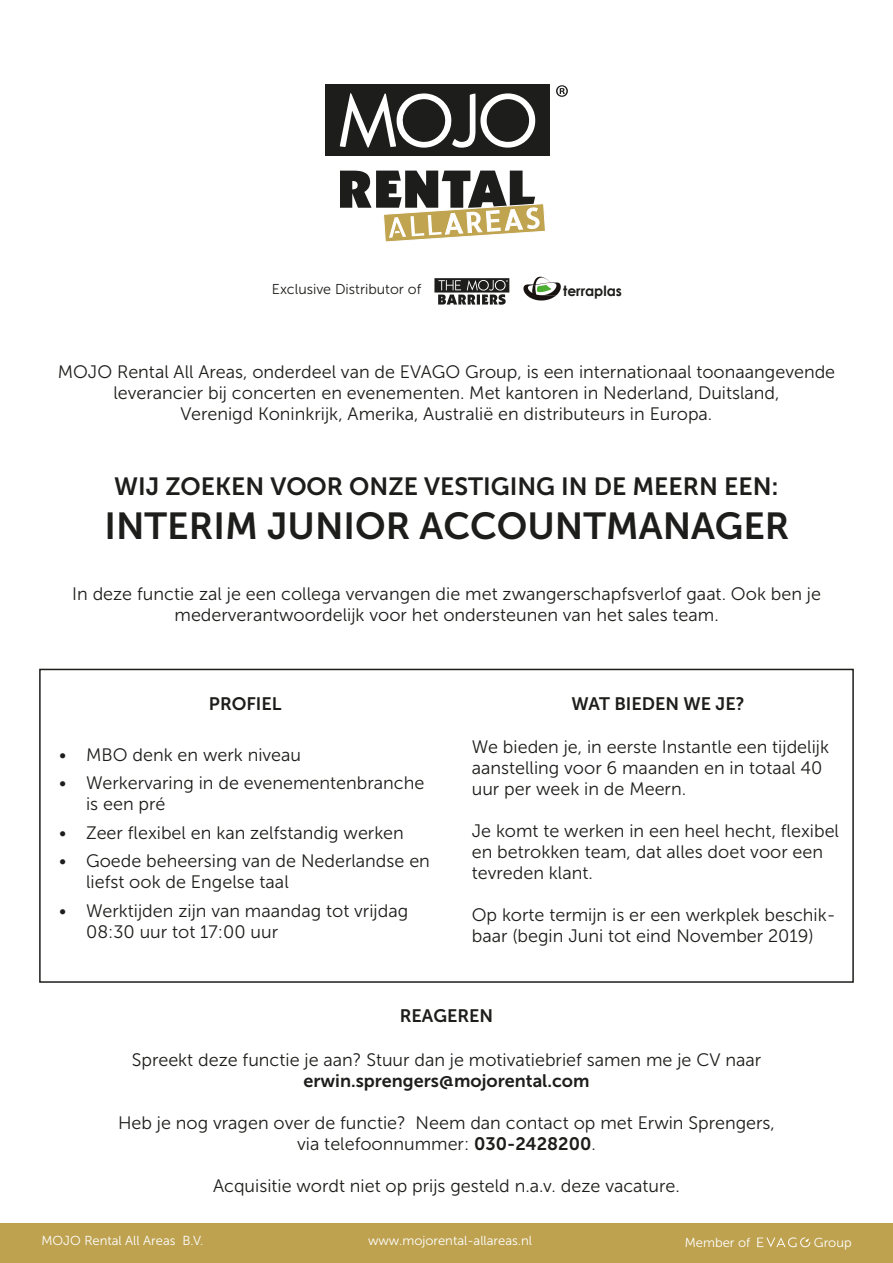
<style>
.page{position:relative;width:893px;height:1263px;background:#fff}
.page>*{position:absolute;margin:0;border:0;box-sizing:border-box;transform-origin:0 0}
.t1{font:700 37.5px "Evago";color:#1d1d1b}
.t2{font:700 24.9px "Evago";color:#1d1d1b}
.t3{font:18px/21px "Evago";color:#1d1d1b}
.t4{font:700 18px "Evago";color:#1d1d1b}
.t5{font:14.25px "Evago";color:#1d1d1b}
.t6{font:700 14.1px "Century Gothic";color:#1d1d1b}
.t7{font:13.05px "Evago";color:#fff}
.t8{font:13.05px "Museo Sans 300";color:#fff}
.s1{font-weight:700}
</style>
<div class="page">
<div style="left:0;top:1224px;width:893px;height:39px;background:#bea250"></div>
<div style="left:39px;top:669px;width:815px;height:314px;border:2px solid #1d1d1b"></div>
<svg style="left:556px;top:85px;width:12px;height:12px"></svg>
<div style="left:325px;top:85px;width:225px;height:71px;background:#1d1d1b"></div>
<svg style="left:340px;top:93px;width:196px;height:55px"></svg>
<svg style="left:340px;top:171px;width:206px;height:71px"></svg>
<svg style="left:757px;top:1237px;width:53px;height:10px"></svg>
<svg style="left:523px;top:277px;width:38px;height:23px"></svg>
<svg style="left:434px;top:278px;width:75px;height:27px;background:#666664"></svg>
<p class="t5" style="left:272px;top:281px;width:151px">Exclusive Distributor of</p>
<p class="t6" style="left:563px;top:280px;width:60px">terraplas</p>
<p class="t3" style="left:58px;top:361px;width:779px;text-align:center">MOJO Rental All Areas, onderdeel van de EVAGO Group, is een internationaal toonaangevende leverancier bij concerten en evenementen. Met kantoren in Nederland, Duitsland,<br>Verenigd Koninkrijk, Amerika, Australië en distributeurs in Europa.</p>
<h2 class="t2" style="left:114px;top:473px;width:666px">WIJ ZOEKEN VOOR ONZE VESTIGING IN DE MEERN EEN:</h2>
<h1 class="t1" style="left:105px;top:505px;width:687px">INTERIM JUNIOR ACCOUNTMANAGER</h1>
<p class="t3" style="left:72px;top:583px;width:750px;text-align:center">In deze functie zal je een collega vervangen die met zwangerschapfsverlof gaat. Ook ben je mederverantwoordelijk voor het ondersteunen van het sales team.</p>
<p class="t4" style="left:209px;top:694px;width:74px">PROFIEL</p>
<p class="t3" style="left:59px;top:744px;width:244px">• MBO denk en werk niveau</p>
<p class="t3" style="left:86px;top:773px;width:340px;text-indent:-27px">• Werkervaring in de evenementenbranche is een pré</p>
<p class="t3" style="left:59px;top:822px;width:346px">• Zeer flexibel en kan zelfstandig werken</p>
<p class="t3" style="left:86px;top:851px;width:345px;text-indent:-27px">• Goede beheersing van de Nederlandse en liefst ook de Engelse taal</p>
<p class="t3" style="left:86px;top:900px;width:324px;text-indent:-27px">• Werktijden zijn van maandag tot vrijdag<br>08:30 uur tot 17:00 uur</p>
<p class="t4" style="left:571px;top:694px;width:175px">WAT BIEDEN WE JE?</p>
<p class="t3" style="left:472px;top:737px;width:359px">We bieden je, in eerste Instantle een tijdelijk aanstelling voor 6 maanden en in totaal 40 uur per week in de Meern.</p>
<p class="t3" style="left:472px;top:821px;width:369px">Je komt te werken in een heel hecht, flexibel en betrokken team, dat alles doet voor een tevreden klant.</p>
<p class="t3" style="left:472px;top:905px;width:365px">Op korte termijn is er een werkplek beschik&shy;baar (begin Juni tot eind November 2019)</p>
<p class="t4" style="left:400px;top:1006px;width:95px">REAGEREN</p>
<p class="t3" style="left:132px;top:1049px;width:631px">Spreekt deze functie je aan? Stuur dan je motivatiebrief samen me je CV naar</p>
<p class="t4" style="left:303px;top:1071px;width:288px">erwin.sprengers@mojorental.com</p>
<p class="t3" style="left:118px;top:1112px;width:658px;text-align:center">Heb je nog vragen over de functie? Neem dan contact op met Erwin Sprengers, via telefoonnummer: <span class="s1">030-2428200</span>.</p>
<p class="t3" style="left:213px;top:1175px;width:468px">Acquisitie wordt niet op prijs gesteld n.a.v. deze vacature.</p>
<p class="t7" style="left:41px;top:1234px;width:164px">MOJO Rental All Areas B.V.</p>
<p class="t7" style="left:368px;top:1234px;width:165px">www.mojorental-allareas.nl</p>
<p class="t8" style="left:685px;top:1236px;width:67px">Member of</p>
<p class="t8" style="left:814px;top:1236px;width:39px">Group</p>
</div>
